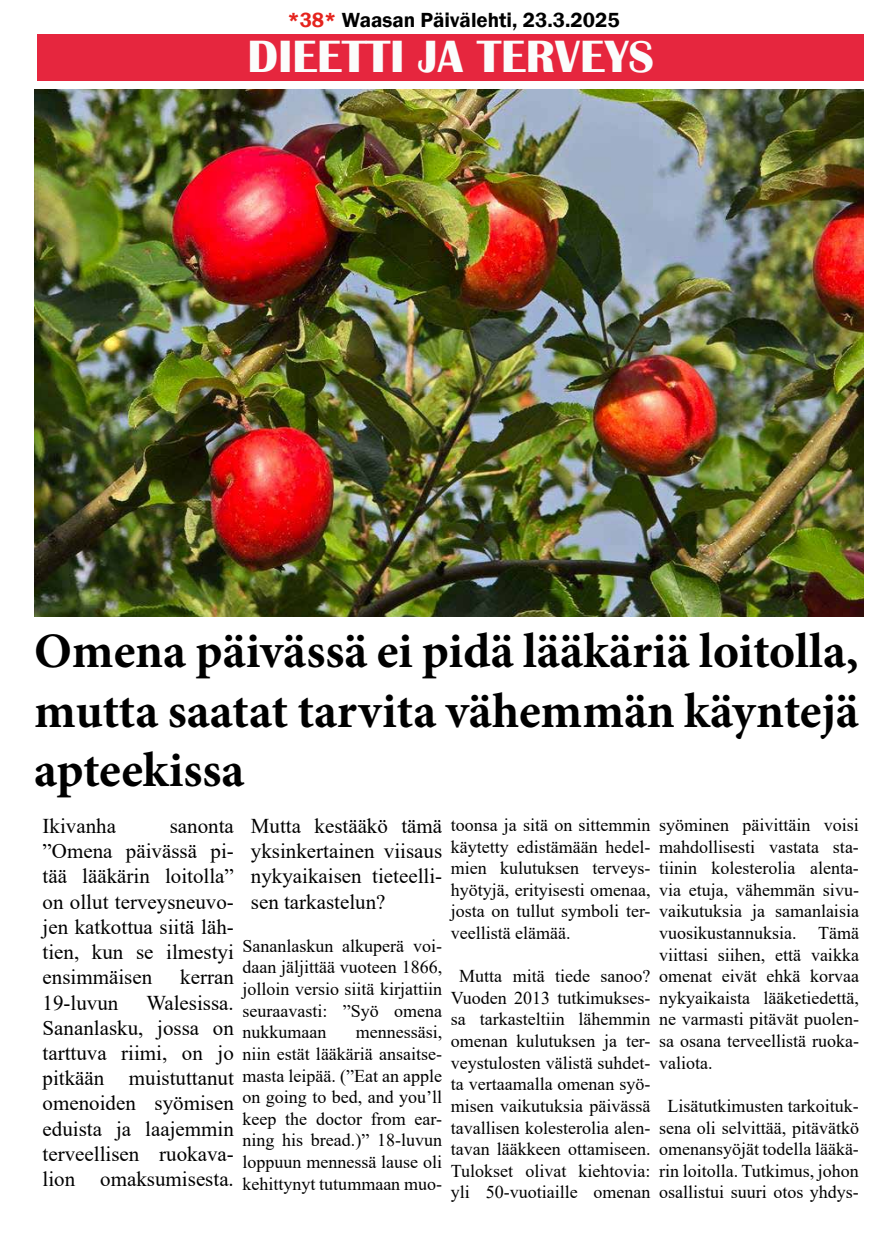
<style>
.page{position:relative;width:893px;height:1234px;background:#fff}
.page>*{position:absolute;margin:0;border:0;box-sizing:border-box;transform-origin:0 0}
.t1{font:700 49.5px/59.4px "Minion Pro";color:#000;text-align:justify}
.t2{font:700 46.5px "Britannic";color:#fbfdfc}
.t3{font:21px/25.2px "Times New Roman";color:#000;text-align:justify}
.t4{font:600 21px "Franklin Gothic";color:#000}
.t5{font:18px/21.6px "Times New Roman";color:#000;text-align:justify}
.s1{color:#e5231d}
</style>
<div class="page">
<div style="left:38px;top:34px;width:826px;height:47px;background:#e6263e"></div>
<img style="left:34px;top:89px;width:830px;height:528px">
<p class="t4" style="left:287px;top:8px;width:334px"><span class="s1">*38*</span> Waasan Päivälehti, 23.3.2025</p>
<h2 class="t2" style="left:248px;top:30px;width:408px">DIEETTI JA TERVEYS</h2>
<h1 class="t1" style="left:34px;top:621px;width:826px">Omena päivässä ei pidä lääkäriä loitolla, mutta saatat tarvita vähemmän käyntejä apteekissa</h1>
<p class="t5" style="left:451px;top:813px;width:201px">toonsa ja sitä on sittemmin käytetty edistämään hedel&shy;mien kulutuksen terveys&shy;hyötyjä, erityisesti omenaa, josta on tullut symboli ter&shy;veellistä elämää.</p>
<p class="t5" style="left:451px;top:964px;width:201px;text-align:center">Mutta mitä tiede sanoo?<br>Vuoden 2013 tutkimukses&shy;sa tarkasteltiin lähemmin omenan kulutuksen ja ter&shy;veystulosten välistä suhdet&shy;ta vertaamalla omenan syö&shy;misen vaikutuksia päivässä tavallisen kolesterolia alen&shy;tavan lääkkeen ottamiseen.<br>Tulokset olivat kiehtovia: yli 50-vuotiaille omenan</p>
<p class="t3" style="left:43px;top:812px;width:75px">Ikivanha</p>
<p class="t3" style="left:251px;top:812px;width:193px">Mutta kestääkö tämä yksinkertainen viisaus nykyaikaisen tieteelli&shy;sen tarkastelun?</p>
<p class="t5" style="left:242px;top:934px;width:201px">Sananlaskun alkuperä voi&shy;daan jäljittää vuoteen 1866, jolloin versio siitä kirjattiin seuraavasti: ”Syö omena nukkumaan</p>
<p class="t3" style="left:43px;top:812px;width:193px;text-indent:127px">sanonta ”Omena päivässä pi&shy;tää lääkärin loitolla” on ollut terveysneuvo&shy;jen katkottua siitä läh&shy;tien, kun se ilmestyi ensimmäisen</p>
<p class="t3" style="left:180px;top:963px;width:55px">kerran</p>
<p class="t3" style="left:43px;top:988px;width:193px;text-indent:104px">Walesissa.<br>Sananlasku, jossa on tarttuva riimi, on jo pitkään muistuttanut omenoiden syömisen eduista ja laajemmin terveellisen ruokava&shy;lion omaksumisesta.</p>
<p class="t3" style="left:43px;top:988px;width:77px">19-luvun</p>
<p class="t5" style="left:242px;top:1020px;width:201px;text-indent:113px">mennessäsi, niin estät lääkäriä ansaitse&shy;masta leipää. (”Eat an apple on going to bed, and you’ll keep the doctor from ear&shy;ning his bread.)” 18-luvun loppuun mennessä lause oli kehittynyt tutummaan muo-</p>
<p class="t5" style="left:659px;top:813px;width:201px">syöminen päivittäin voisi mahdollisesti vastata sta&shy;tiinin kolesterolia alenta&shy;via etuja, vähemmän sivu&shy;vaikutuksia ja samanlaisia vuosikustannuksia. Tämä viittasi siihen, että vaikka omenat eivät ehkä korvaa nykyaikaista lääketiedettä, ne varmasti pitävät puolen&shy;sa osana terveellistä ruoka&shy;valiota.</p>
<p class="t5" style="left:659px;top:1094px;width:201px;text-align:center">Lisätutkimusten tarkoituk&shy;sena oli selvittää, pitävätkö omenansyöjät todella lääkä&shy;rin loitolla. Tutkimus, johon osallistui suuri otos yhdys-</p>
</div>
